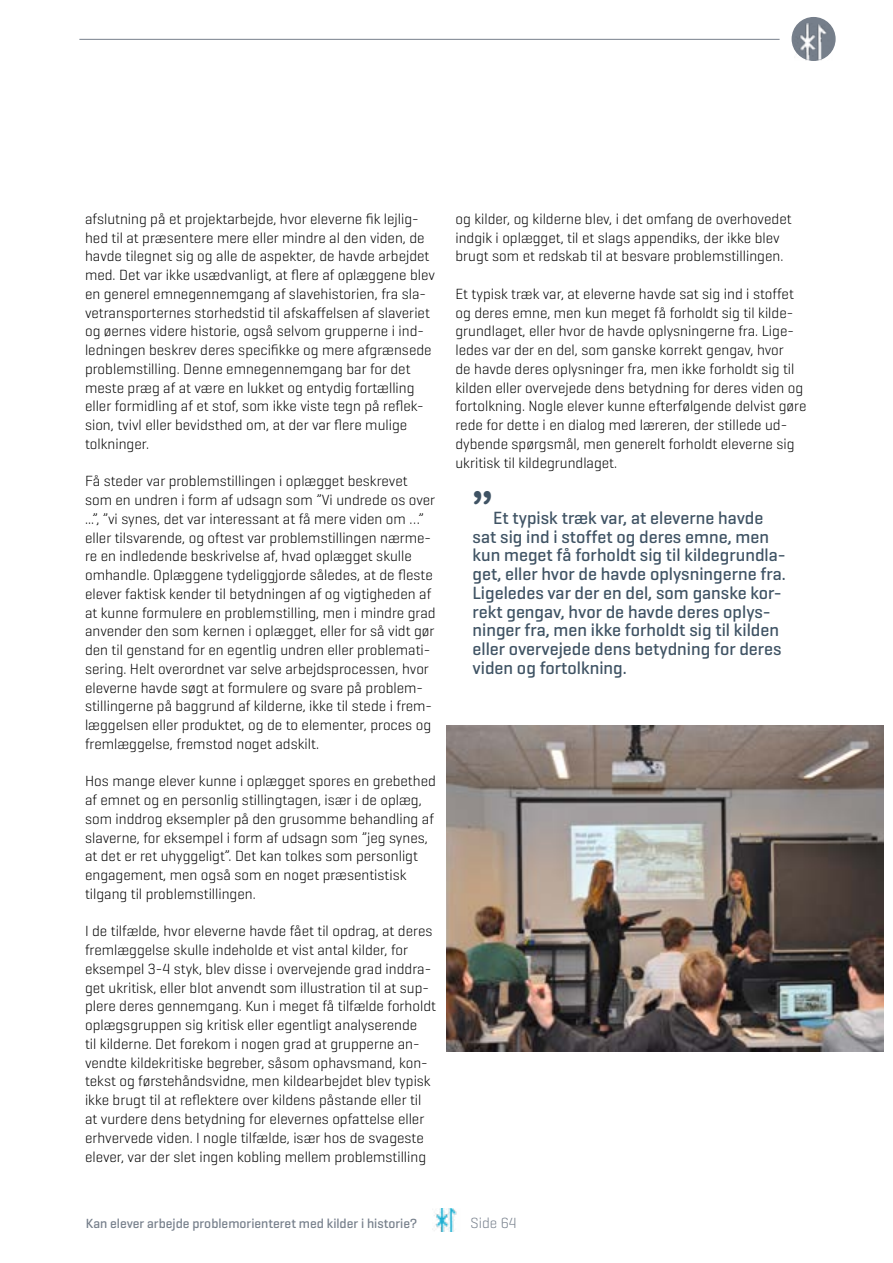
<style>
.page{position:relative;width:893px;height:1263px;background:#fff}
.page>*{position:absolute;margin:0;border:0;box-sizing:border-box;transform-origin:0 0}
.t1{font:45px "Arial Rounded MT Bold";color:#3f5364}
.t2{font:500 18px/18.8px "Geogrotesque";color:#3f5364}
.t3{font:300 15px/18.8px "Geogrotesque";color:#000}
.t4{font:300 15px "Geogrotesque";color:#767f8b}
.t5{font:500 13.5px "Geogrotesque";color:#767f8b}
</style>
<div class="page">
<hr style="left:79px;top:39px;width:701px;height:1px;background:#767f8b">
<div style="left:792px;top:18px;width:43px;height:42px;background:#767f8b;border-radius:50%"></div>
<div style="left:792px;top:17px;width:44px;height:44px;border:2px solid #767f8b;border-radius:50%"></div>
<img style="left:795px;top:23px;width:37px;height:38px">
<img style="left:432px;top:1209px;width:25px;height:22px">
<img style="left:446px;top:726px;width:438px;height:326px">
<p class="t3" style="left:85px;top:209px;width:351px">afslutning på et projektarbejde, hvor eleverne fik lejlig&shy;hed til at præsentere mere eller mindre al den viden, de havde tilegnet sig og alle de aspekter, de havde arbejdet med. Det var ikke usædvanligt, at flere af oplæggene blev en generel emnegennemgang af slavehistorien, fra sla&shy;vetransporternes storhedstid til afskaffelsen af slaveriet og øernes videre historie, også selvom grupperne i ind&shy;ledningen beskrev deres specifikke og mere afgrænsede problemstilling. Denne emnegennemgang bar for det meste præg af at være en lukket og entydig fortælling eller formidling af et stof, som ikke viste tegn på reflek&shy;sion, tvivl eller bevidsthed om, at der var flere mulige tolkninger.</p>
<p class="t3" style="left:85px;top:471px;width:352px">Få steder var problemstillingen i oplægget beskrevet som en undren i form af udsagn som ”Vi undrede os over ...”, ”vi synes, det var interessant at få mere viden om …” eller tilsvarende, og oftest var problemstillingen nærme&shy;re en indledende beskrivelse af, hvad oplægget skulle omhandle. Oplæggene tydeliggjorde således, at de fleste elever faktisk kender til betydningen af og vigtigheden af at kunne formulere en problemstilling, men i mindre grad anvender den som kernen i oplægget, eller for så vidt gør den til genstand for en egentlig undren eller problemati&shy;sering. Helt overordnet var selve arbejdsprocessen, hvor eleverne havde søgt at formulere og svare på problem&shy;stillingerne på baggrund af kilderne, ikke til stede i frem&shy;læggelsen eller produktet, og de to elementer, proces og fremlæggelse, fremstod noget adskilt.</p>
<p class="t3" style="left:85px;top:771px;width:352px">Hos mange elever kunne i oplægget spores en grebethed af emnet og en personlig stillingtagen, især i de oplæg, som inddrog eksempler på den grusomme behandling af slaverne, for eksempel i form af udsagn som ”jeg synes, at det er ret uhyggeligt”. Det kan tolkes som personligt engagement, men også som en noget præsentistisk tilgang til problemstillingen.</p>
<p class="t3" style="left:85px;top:921px;width:352px">I de tilfælde, hvor eleverne havde fået til opdrag, at deres fremlæggelse skulle indeholde et vist antal kilder, for eksempel 3-4 styk, blev disse i overvejende grad inddra&shy;get ukritisk, eller blot anvendt som illustration til at sup&shy;plere deres gennemgang. Kun i meget få tilfælde forholdt oplægsgruppen sig kritisk eller egentligt analyserende<br>til kilderne. Det forekom i nogen grad at grupperne an&shy;vendte kildekritiske begreber, såsom ophavsmand, kon&shy;tekst og førstehåndsvidne, men kildearbejdet blev typisk ikke brugt til at reflektere over kildens påstande eller til at vurdere dens betydning for elevernes opfattelse eller erhvervede viden. I nogle tilfælde, især hos de svageste elever, var der slet ingen kobling mellem problemstilling</p>
<p class="t3" style="left:455px;top:209px;width:338px">og kilder, og kilderne blev, i det omfang de overhovedet indgik i oplægget, til et slags appendiks, der ikke blev brugt som et redskab til at besvare problemstillingen.</p>
<p class="t3" style="left:455px;top:284px;width:352px">Et typisk træk var, at eleverne havde sat sig ind i stoffet og deres emne, men kun meget få forholdt sig til kilde&shy;grundlaget, eller hvor de havde oplysningerne fra. Lige&shy;ledes var der en del, som ganske korrekt gengav, hvor<br>de havde deres oplysninger fra, men ikke forholdt sig til kilden eller overvejede dens betydning for deres viden og fortolkning. Nogle elever kunne efterfølgende delvist gøre rede for dette i en dialog med læreren, der stillede ud&shy;dybende spørgsmål, men generelt forholdt eleverne sig ukritisk til kildegrundlaget.</p>
<h1 class="t1" style="left:472px;top:481px;width:22px">”</h1>
<p class="t2" style="left:472px;top:508px;width:315px;text-indent:21px">Et typisk træk var, at eleverne havde sat sig ind i stoffet og deres emne, men kun meget få forholdt sig til kildegrundla&shy;get, eller hvor de havde oplysningerne fra.<br>Ligeledes var der en del, som ganske kor&shy;rekt gengav, hvor de havde deres oplys&shy;ninger fra, men ikke forholdt sig til kilden eller overvejede dens betydning for deres viden og fortolkning.</p>
<p class="t5" style="left:86px;top:1215px;width:333px">Kan elever arbejde problemorienteret med kilder i historie?</p>
<p class="t4" style="left:471px;top:1214px;width:48px">Side 64</p>
</div>
